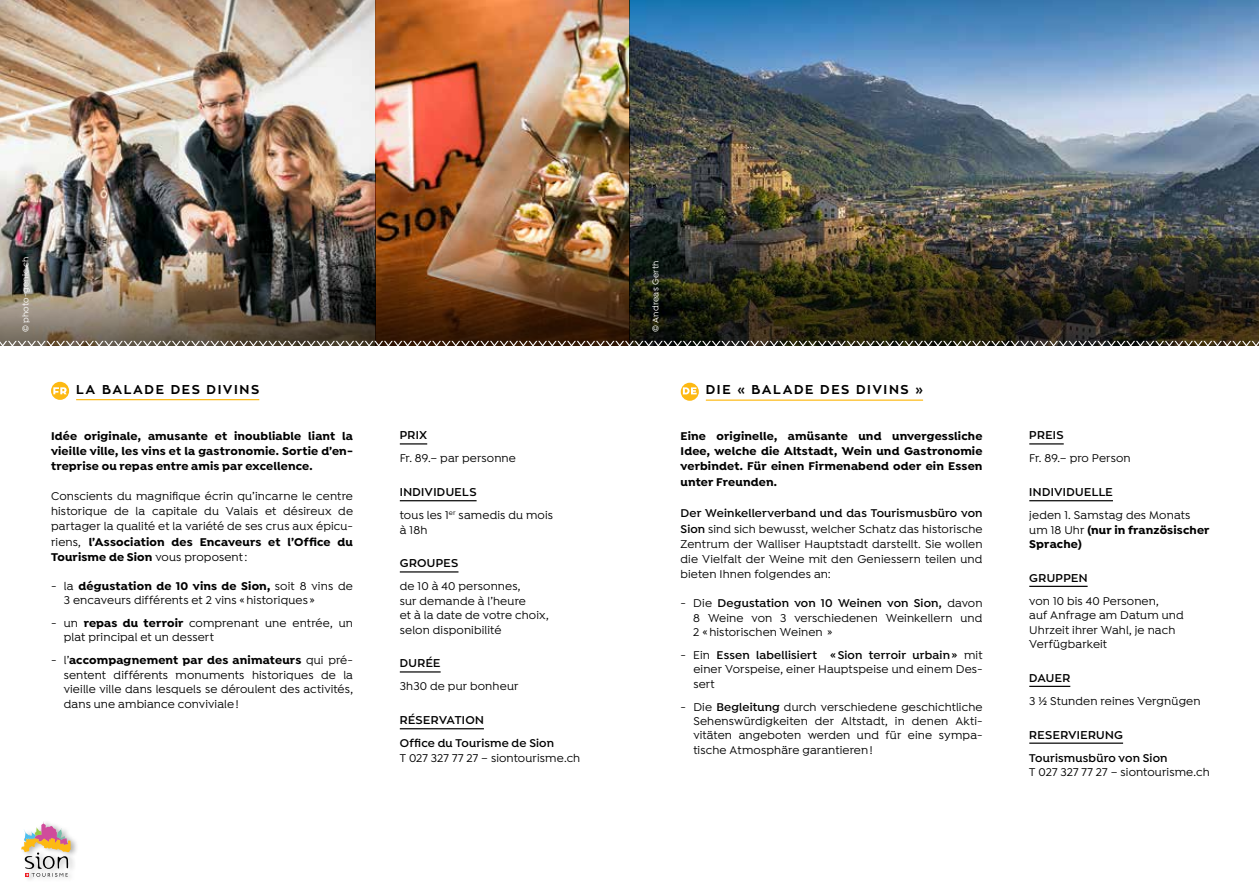
<style>
.page{position:relative;width:1259px;height:893px;background:#fff}
.page>*{position:absolute;margin:0;border:0;box-sizing:border-box;transform-origin:0 0}
.t1{font:700 12.75px "Zona Pro";letter-spacing:.12em;color:#000}
.t2{font:500 12px/14.4px "Isidora";letter-spacing:.01em;color:#000;text-align:justify}
.t3{font:700 12px/15.3px "Isidora";letter-spacing:.01em;color:#000;text-align:justify}
.t4{font:600 12px "Isidora";letter-spacing:.01em;color:#000}
.t5{font:600 11.25px "Zona Pro";letter-spacing:.03em;color:#000}
.t6{font:500 9px "Isidora";letter-spacing:.02em;color:#fff}
.s1{font-weight:700}
.s2{font-weight:600}
</style>
<div class="page">
<img style="left:0;top:0;width:1259px;height:341px">
<svg style="left:0;top:341px;width:1259px;height:5px;background:#6a6357"></svg>
<hr style="left:76px;top:399px;width:183px;height:1px;background:#fdb913">
<hr style="left:706px;top:400px;width:217px;height:1px;background:#fdb913">
<svg style="left:400px;top:443px;width:27px;height:1px"></svg>
<hr style="left:400px;top:500px;width:76px;height:1px;background:#000">
<hr style="left:400px;top:571px;width:58px;height:1px;background:#000">
<hr style="left:400px;top:671px;width:41px;height:1px;background:#000">
<hr style="left:400px;top:728px;width:84px;height:1px;background:#000">
<hr style="left:1029px;top:443px;width:34px;height:1px;background:#000">
<hr style="left:1029px;top:500px;width:84px;height:1px;background:#000">
<hr style="left:1029px;top:586px;width:58px;height:1px;background:#000">
<hr style="left:1029px;top:686px;width:41px;height:1px;background:#000">
<hr style="left:1029px;top:743px;width:94px;height:1px;background:#000">
<div style="left:20px;top:818px;width:59px;height:64px;background:#000;opacity:.3"></div>
<svg style="left:21px;top:821px;width:50px;height:56px"></svg>
<svg style="left:51px;top:382px;width:18px;height:18px"></svg>
<svg style="left:53px;top:387px;width:14px;height:7px"></svg>
<svg style="left:681px;top:383px;width:18px;height:18px"></svg>
<svg style="left:683px;top:387px;width:13px;height:7px"></svg>
<p class="t6" style="left:20px;top:332px;width:77px;rotate:-90deg">© photo-genic.ch</p>
<p class="t6" style="left:650px;top:332px;width:73px;rotate:-90deg">© Andreas Gerth</p>
<p class="t1" style="left:76px;top:381px;width:185px">LA BALADE DES DIVINS</p>
<p class="t1" style="left:706px;top:381px;width:219px">DIE « BALADE DES DIVINS »</p>
<p class="t5" style="left:400px;top:428px;width:29px">PRIX</p>
<p class="t2" style="left:400px;top:452px;width:118px">Fr. 89.– par personne</p>
<p class="t5" style="left:400px;top:485px;width:78px">INDIVIDUELS</p>
<p class="t2" style="left:400px;top:509px;width:155px">tous les 1<sup>er</sup> samedis du mois à 18h</p>
<p class="t5" style="left:400px;top:556px;width:60px">GROUPES</p>
<p class="t2" style="left:400px;top:580px;width:150px;text-align:left">de 10 à 40 personnes,<br>sur demande à l’heure<br>et à la date de votre choix, selon disponibilité</p>
<p class="t5" style="left:400px;top:656px;width:42px">DURÉE</p>
<p class="t2" style="left:400px;top:680px;width:120px">3h30 de pur bonheur</p>
<p class="t5" style="left:400px;top:713px;width:86px">RÉSERVATION</p>
<p class="t4" style="left:400px;top:736px;width:156px">Office du Tourisme de Sion</p>
<p class="t2" style="left:400px;top:751px;width:182px">T 027 327 77 27 – siontourisme.ch</p>
<p class="t3" style="left:51px;top:428px;width:303px">Idée originale, amusante et inoubliable liant la vieille ville, les vins et la gastronomie. Sortie d’en&shy;treprise ou repas entre amis par excellence.</p>
<p class="t3" style="left:680px;top:428px;width:303px">Eine originelle, amüsante und unvergessliche Idee, welche die Altstadt, Wein und Gastronomie verbindet. Für einen Firmenabend oder ein Essen unter Freunden.</p>
<p class="t2" style="left:51px;top:489px;width:303px;line-height:15.3px">Conscients du magnifique écrin qu’incarne le centre historique de la capitale du Valais et désireux de partager la qualité et la variété de ses crus aux épicu&shy;riens, <span class="s1">l’Association des Encaveurs et l’Office du Tourisme de Sion</span> vous proposent:</p>
<p class="t2" style="left:64px;top:579px;width:291px;text-indent:-13px">- la <span class="s1">dégustation de 10 vins de Sion,</span> soit 8 vins de<br>3 encaveurs différents et 2 vins «historiques »</p>
<p class="t2" style="left:64px;top:617px;width:291px;text-indent:-13px">- un <span class="s1">repas du terroir</span> comprenant une entrée, un plat principal et un dessert</p>
<p class="t2" style="left:64px;top:654px;width:291px;text-indent:-13px">- l’<span class="s1">accompagnement par des animateurs</span> qui pré&shy;sentent différents monuments historiques de la vieille ville dans lesquels se déroulent des activités, dans une ambiance conviviale!</p>
<p class="t2" style="left:680px;top:506px;width:303px;line-height:15.3px"><span class="s2">Der Weinkellerverband und das Tourismusbüro von Sion</span> sind sich bewusst, welcher Schatz das historische Zentrum der Walliser Hauptstadt darstellt. Sie wollen die Vielfalt der Weine mit den Geniessern teilen und bieten Ihnen folgendes an:</p>
<p class="t2" style="left:693px;top:597px;width:291px;text-indent:-13px">- Die <span class="s2">Degustation von 10 Weinen von Sion,</span> davon 8 Weine von 3 verschiedenen Weinkellern und 2 «historischen Weinen »</p>
<p class="t2" style="left:693px;top:648px;width:291px;text-indent:-13px">- Ein <span class="s2">Essen labellisiert «Sion terroir urbain»</span> mit einer Vorspeise, einer Hauptspeise und einem Des&shy;sert</p>
<p class="t2" style="left:693px;top:700px;width:291px;text-indent:-13px">- Die <span class="s2">Begleitung</span> durch verschiedene geschichtliche Sehenswürdigkeiten der Altstadt, in denen Akti&shy;vitäten angeboten werden und für eine sympa&shy;tische Atmosphäre garantieren!</p>
<p class="t5" style="left:1029px;top:428px;width:36px">PREIS</p>
<p class="t2" style="left:1029px;top:452px;width:103px">Fr. 89.– pro Person</p>
<p class="t5" style="left:1029px;top:485px;width:85px">INDIVIDUELLE</p>
<p class="t2" style="left:1029px;top:509px;width:182px;text-align:left">jeden 1. Samstag des Monats um 18 Uhr <span class="s1">(nur in französischer<br>Sprache)</span></p>
<p class="t5" style="left:1029px;top:571px;width:60px">GRUPPEN</p>
<p class="t2" style="left:1029px;top:594px;width:156px;text-align:left">von 10 bis 40 Personen,<br>auf Anfrage am Datum und<br>Uhrzeit ihrer Wahl, je nach<br>Verfügbarkeit</p>
<p class="t5" style="left:1029px;top:671px;width:42px">DAUER</p>
<p class="t2" style="left:1029px;top:694px;width:173px">3 ½ Stunden reines Vergnügen</p>
<p class="t5" style="left:1029px;top:727px;width:95px">RESERVIERUNG</p>
<p class="t4" style="left:1029px;top:750px;width:140px">Tourismusbüro von Sion</p>
<p class="t2" style="left:1029px;top:765px;width:182px">T 027 327 77 27 – siontourisme.ch</p>
</div>
